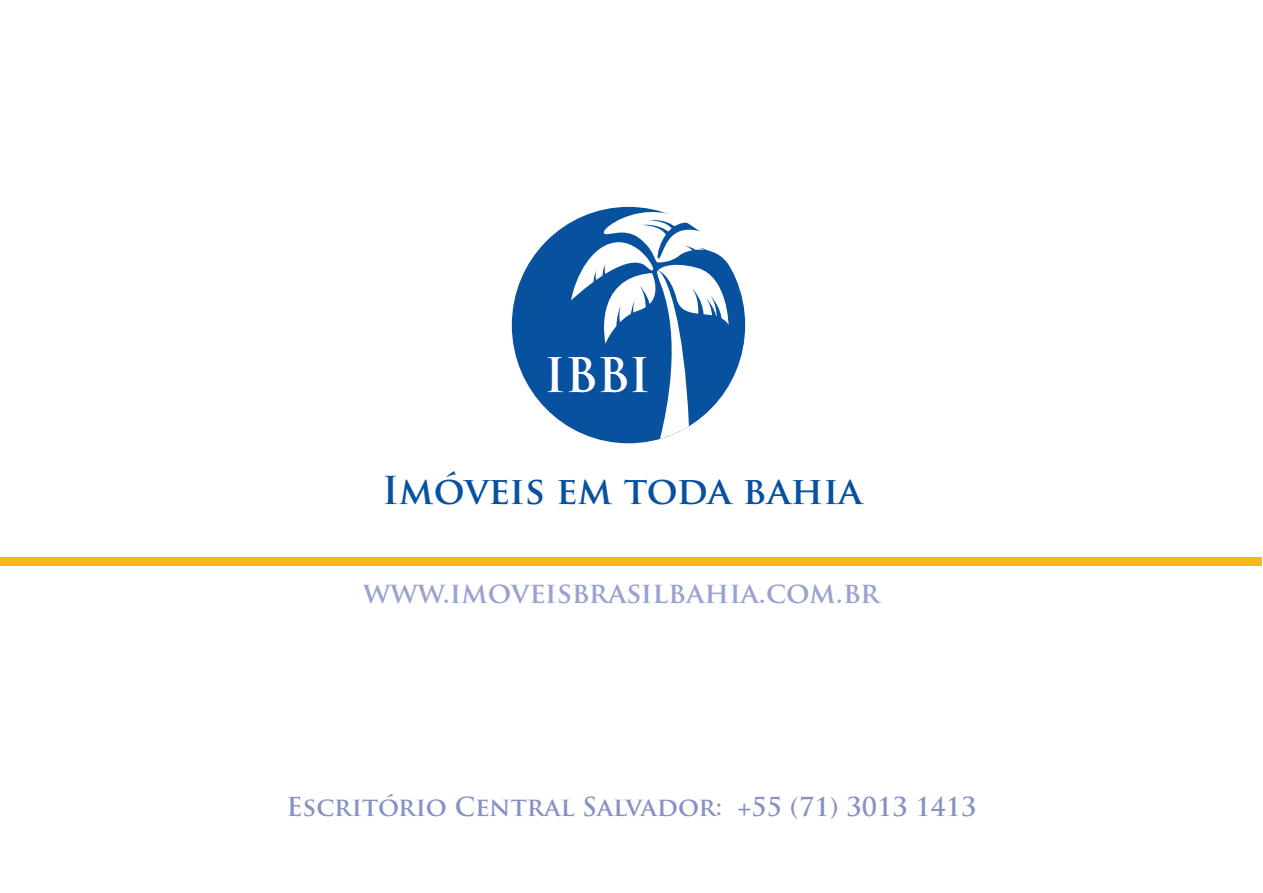
<style>
.page{position:relative;width:1263px;height:893px;background:#fff}
.page>*{position:absolute;margin:0;border:0;box-sizing:border-box;transform-origin:0 0}
.t1{font:700 46.5px "Trajan Pro";color:#fff}
.t2{font:700 37.5px "Trajan Pro";color:#07519f}
.t3{font:700 28.5px "Trajan Pro";color:#9aa3d0}
.t4{font:700 25.5px "Trajan Pro";color:#8692c5}
</style>
<div class="page">
<div style="left:512px;top:207px;width:233px;height:236px;background:#07519f;border-radius:50%"></div>
<svg style="left:571px;top:211px;width:162px;height:228px"></svg>
<div style="left:1px;top:558px;width:1261px;height:8px;background:#f5ba18"></div>
<h1 class="t1" style="left:544px;top:346px;width:107px">IBBI</h1>
<h2 class="t2" style="left:382px;top:467px;width:481px">Imóveis em toda bahia</h2>
<p class="t3" style="left:363px;top:575px;width:518px">www.imoveisbrasilbahia.com.br</p>
<p class="t4" style="left:286px;top:791px;width:692px">Escritório Central Salvador: +55 (71) 3013 1413</p>
</div>
